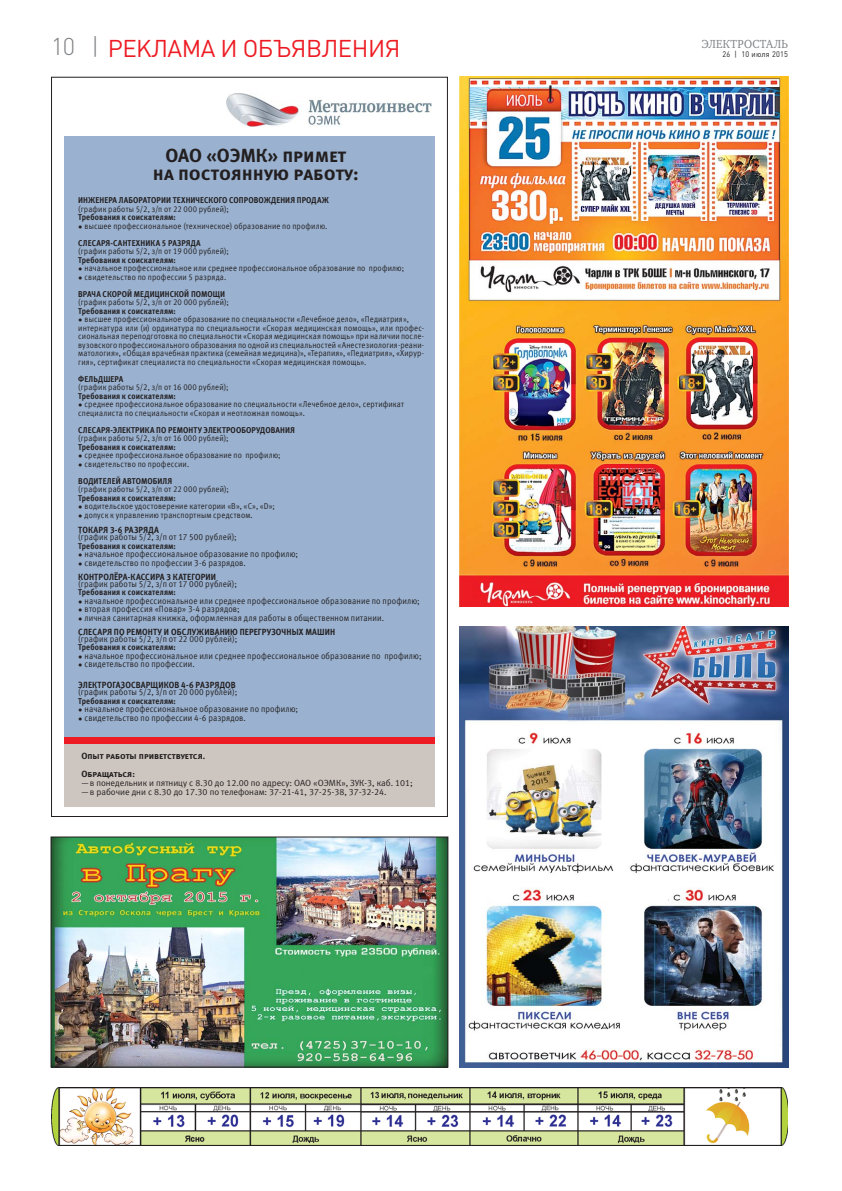
<style>
.page{position:relative;width:842px;height:1191px;background:#fff}
.page>*{position:absolute;margin:0;border:0;box-sizing:border-box;transform-origin:0 0}
.t1{font:24px "Plumb";letter-spacing:-.02em;color:#ed1c24}
.t2{font:18.9px/18.9px "Meta Bold Caps C";color:#231f20;text-align:center}
.t3{font:12px "Charter C";letter-spacing:.03em;color:#808285;scale:.92 1}
.t4{font:9px "Meta Offc Pro Norm";letter-spacing:.015em;color:#231f20;scale:.9 1}
.t5{font:700 9px "Meta Offc Pro";letter-spacing:.01em;color:#231f20;scale:.9 1}
.t6{font:8.9px "Meta Normal LFC";color:#231f20}
.t7{font:8.9px/17.9px "Meta Bold Caps C";color:#231f20}
.t8{font:8.5px/8.5px "Meta Offc Pro Norm";letter-spacing:.02em;color:#231f20;scale:.9 1}
.t9{font:700 8.5px "Meta Offc Pro";letter-spacing:.015em;color:#231f20;scale:.9 1}
.t10{font:8px "Plumb";letter-spacing:.03em;color:#231f20;scale:.92 1}
.s1{font-weight:300;color:#808285}
.s2{font-family:"Meta Normal LFC"}
</style>
<div class="page">
<div style="left:50px;top:1085px;width:737px;height:62px;background:linear-gradient(to right,#292626,#242020)"></div>
<img style="left:52px;top:1087px;width:735px;height:58px">
<div style="left:64px;top:137px;width:370px;height:600px;background:#9ab2d0"></div>
<div style="left:64px;top:739px;width:371px;height:68px;background:#cdc6c0"></div>
<div style="left:64px;top:737px;width:371px;height:6px;background:#ed1c24"></div>
<img style="left:227px;top:94px;width:204px;height:33px">
<img style="left:53px;top:838px;width:393px;height:227px">
<div style="left:51px;top:836px;width:397px;height:231px;border:1px solid #231f20"></div>
<img style="left:459px;top:77px;width:329px;height:530px">
<img style="left:459px;top:627px;width:329px;height:440px">
<h1 class="t1" style="left:51px;top:39px;width:351px"><span class="s1">10 |</span> РЕКЛАМА И ОБЪЯВЛЕНИЯ</h1>
<h2 class="t2" style="left:153px;top:146px;width:207px">ОАО «ОЭМК» примет на постоянную работу:</h2>
<p class="t9" style="left:78px;top:193px;width:280px">ИНЖЕНЕРА ЛАБОРАТОРИИ ТЕХНИЧЕСКОГО СОПРОВОЖДЕНИЯ ПРОДАЖ</p>
<p class="t8" style="left:78px;top:204px;width:169px">(график работы 5/2, з/п от 22 000 рублей);</p>
<p class="t9" style="left:78px;top:210px;width:110px">Требования к соискателям:</p>
<p class="t8" style="left:78px;top:221px;width:278px"><span class="s2">•</span> высшее профессиональное (техническое) образование по профилю.</p>
<p class="t9" style="left:78px;top:236px;width:138px">СЛЕСАРЯ-САНТЕХНИКА 5 РАЗРЯДА</p>
<p class="t8" style="left:78px;top:246px;width:169px">(график работы 5/2, з/п от 19 000 рублей);</p>
<p class="t9" style="left:78px;top:253px;width:110px">Требования к соискателям:</p>
<p class="t8" style="left:78px;top:263px;width:364px"><span class="s2">•</span> начальное профессиональное или среднее профессиональное образование по профилю;</p>
<p class="t8" style="left:78px;top:272px;width:166px"><span class="s2">•</span> свидетельство по профессии 5 разряда.</p>
<p class="t9" style="left:78px;top:287px;width:165px">ВРАЧА СКОРОЙ МЕДИЦИНСКОЙ ПОМОЩИ</p>
<p class="t8" style="left:78px;top:297px;width:169px">(график работы 5/2, з/п от 20 000 рублей);</p>
<p class="t9" style="left:78px;top:304px;width:110px">Требования к соискателям:</p>
<p class="t8" style="left:78px;top:314px;width:386px"><span class="s2">•</span> высшее профессиональное образование по специальности «Лечебное дело», «Педиатрия», интернатура или (и) ординатура по специальности «Скорая медицинская помощь», или профес&shy;сиональная переподготовка по специальности «Скорая медицинская помощь» при наличии после&shy;вузовского профессионального образования по одной из специальностей «Анестезиология-реани&shy;матология», «Общая врачебная практика (семейная медицина)», «Терапия», «Педиатрия», «Хирур&shy;гия», сертификат специалиста по специальности «Скорая медицинская помощь».</p>
<p class="t9" style="left:78px;top:372px;width:52px">ФЕЛЬДШЕРА</p>
<p class="t8" style="left:78px;top:382px;width:169px">(график работы 5/2, з/п от 16 000 рублей);</p>
<p class="t9" style="left:78px;top:389px;width:110px">Требования к соискателям:</p>
<p class="t8" style="left:78px;top:399px;width:364px"><span class="s2">•</span> среднее профессиональное образование по специальности «Лечебное дело», сертификат специалиста по специальности «Скорая и неотложная помощь».</p>
<p class="t9" style="left:78px;top:423px;width:242px">СЛЕСАРЯ-ЭЛЕКТРИКА ПО РЕМОНТУ ЭЛЕКТРООБОРУДОВАНИЯ</p>
<p class="t8" style="left:78px;top:433px;width:169px">(график работы 5/2, з/п от 16 000 рублей);</p>
<p class="t9" style="left:78px;top:440px;width:110px">Требования к соискателям:</p>
<p class="t8" style="left:78px;top:450px;width:226px"><span class="s2">•</span> среднее профессиональное образование по профилю;</p>
<p class="t8" style="left:78px;top:459px;width:125px"><span class="s2">•</span> свидетельство по профессии.</p>
<p class="t9" style="left:78px;top:474px;width:106px">ВОДИТЕЛЕЙ АВТОМОБИЛЯ</p>
<p class="t8" style="left:78px;top:484px;width:169px">(график работы 5/2, з/п от 22 000 рублей);</p>
<p class="t9" style="left:78px;top:491px;width:110px">Требования к соискателям:</p>
<p class="t8" style="left:78px;top:501px;width:220px"><span class="s2">•</span> водительское удостоверение категории «В», «С», «D»;</p>
<p class="t8" style="left:78px;top:510px;width:195px"><span class="s2">•</span> допуск к управлению транспортным средством.</p>
<p class="t5" style="left:78px;top:523px;width:91px">ТОКАРЯ 3-6 РАЗРЯДА</p>
<p class="t4" style="left:78px;top:530px;width:178px">(график работы 5/2, з/п от 17 500 рублей);</p>
<p class="t9" style="left:78px;top:539px;width:110px">Требования к соискателям:</p>
<p class="t4" style="left:78px;top:547px;width:246px"><sub>•</sub> начальное профессиональное образование по профилю;</p>
<p class="t4" style="left:78px;top:555px;width:188px"><sub>•</sub> свидетельство по профессии 3-6 разрядов.</p>
<p class="t5" style="left:78px;top:569px;width:155px">КОНТРОЛЁРА-КАССИРА 3 КАТЕГОРИИ</p>
<p class="t4" style="left:78px;top:576px;width:178px">(график работы 5/2, з/п от 17 000 рублей);</p>
<p class="t9" style="left:78px;top:585px;width:110px">Требования к соискателям:</p>
<p class="t4" style="left:78px;top:593px;width:381px"><sub>•</sub> начальное профессиональное или среднее профессиональное образование по профилю;</p>
<p class="t4" style="left:78px;top:602px;width:181px"><sub>•</sub> вторая профессия «Повар» 3-4 разрядов;</p>
<p class="t4" style="left:78px;top:610px;width:341px"><sub>•</sub> личная санитарная книжка, оформленная для работы в общественном питании.</p>
<p class="t5" style="left:78px;top:624px;width:287px">СЛЕСАРЯ ПО РЕМОНТУ И ОБСЛУЖИВАНИЮ ПЕРЕГРУЗОЧНЫХ МАШИН</p>
<p class="t4" style="left:78px;top:631px;width:178px">(график работы 5/2, з/п от 22 000 рублей);</p>
<p class="t9" style="left:78px;top:640px;width:110px">Требования к соискателям:</p>
<p class="t4" style="left:78px;top:648px;width:383px"><sub>•</sub> начальное профессиональное или среднее профессиональное образование по профилю;</p>
<p class="t4" style="left:78px;top:657px;width:131px"><sub>•</sub> свидетельство по профессии.</p>
<p class="t5" style="left:78px;top:678px;width:176px">ЭЛЕКТРОГАЗОСВАРЩИКОВ 4-6 РАЗРЯДОВ</p>
<p class="t4" style="left:78px;top:685px;width:178px">(график работы 5/2, з/п от 20 000 рублей);</p>
<p class="t9" style="left:78px;top:694px;width:110px">Требования к соискателям:</p>
<p class="t4" style="left:78px;top:702px;width:246px"><sub>•</sub> начальное профессиональное образование по профилю;</p>
<p class="t4" style="left:78px;top:710px;width:188px"><sub>•</sub> свидетельство по профессии 4-6 разрядов.</p>
<p class="t7" style="left:81px;top:747px;width:125px">Опыт работы приветствуется.<br>Обращаться:</p>
<p class="t6" style="left:81px;top:780px;width:333px">— в понедельник и пятницу с 8.30 до 12.00 по адресу: ОАО «ОЭМК», ЗУК-3, каб. 101;</p>
<p class="t6" style="left:81px;top:789px;width:307px">— в рабочие дни с 8.30 до 17.30 по телефонам: 37-21-41, 37-25-38, 37-32-24.</p>
<h3 class="t3" style="left:702px;top:39px;width:95px">ЭЛЕКТРОСТАЛЬ</h3>
<p class="t10" style="left:722px;top:51px;width:73px">26 | 10 июля 2015</p>
</div>
